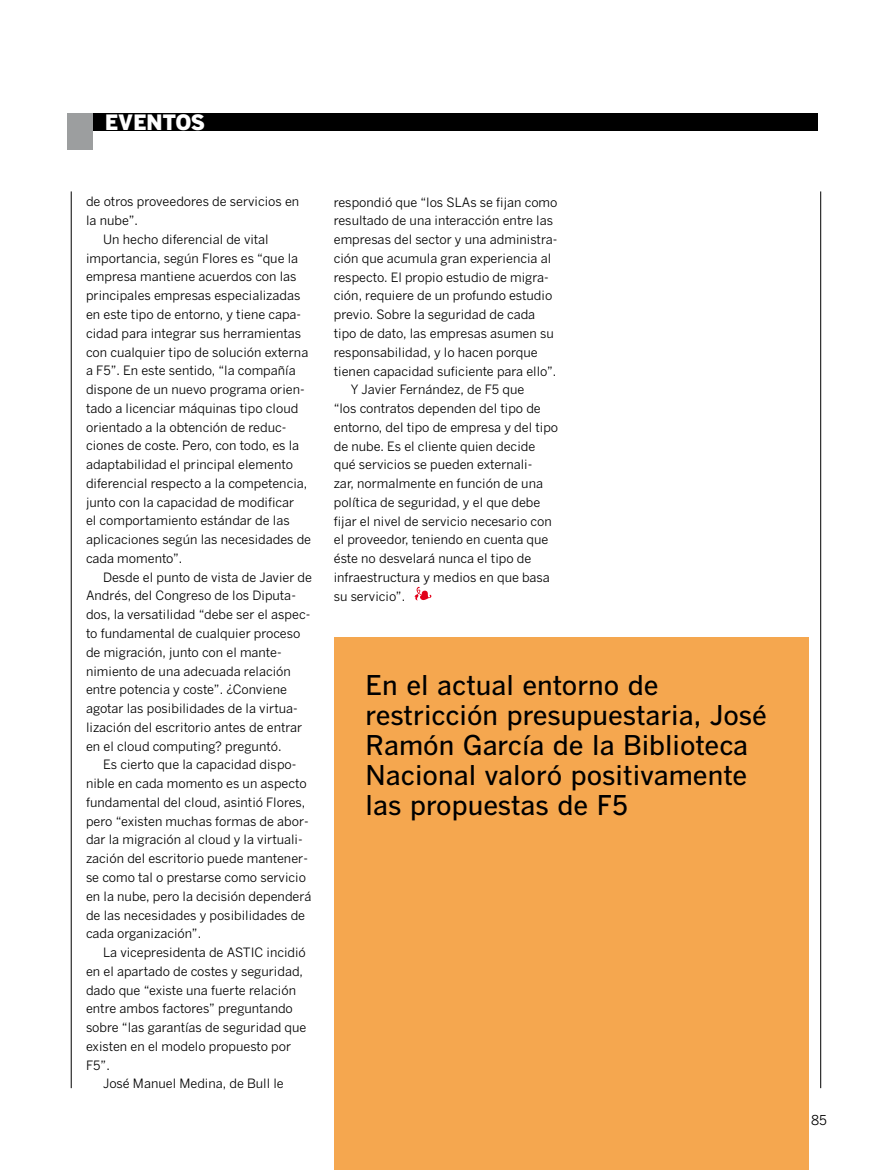
<style>
.page{position:relative;width:893px;height:1170px;background:#fff}
.page>*{position:absolute;margin:0;border:0;box-sizing:border-box;transform-origin:0 0}
.t1{font:500 27px/30px "Benton Gothic";color:#000}
.t2{font:900 21px "Benton Gothic";letter-spacing:-.005em;color:#fff}
.t3{font:12.75px "Benton Gothic";color:#000}
</style>
<div class="page">
<hr style="left:71px;top:191px;width:1px;height:897px;background:#000">
<hr style="left:820px;top:191px;width:1px;height:897px;background:#000">
<div style="left:67px;top:113px;width:750px;height:18px;background:#000"></div>
<div style="left:67px;top:113px;width:26px;height:37px;background:#9c9e9f"></div>
<div style="left:334px;top:637px;width:475px;height:532px;background:#f5a74f"></div>
<svg style="left:415px;top:587px;width:16px;height:13px"></svg>
<h2 class="t2" style="left:105px;top:109px;width:101px">EVENTOS</h2>
<p class="t3" style="left:86px;top:194px;width:215px">de otros proveedores de servicios en</p>
<p class="t3" style="left:86px;top:213px;width:53px">la nube”.</p>
<p class="t3" style="left:103px;top:232px;width:167px">Un hecho diferencial de vital</p>
<p class="t3" style="left:86px;top:250px;width:214px">importancia, según Flores es “que la</p>
<p class="t3" style="left:86px;top:269px;width:212px">empresa mantiene acuerdos con las</p>
<p class="t3" style="left:86px;top:288px;width:216px">principales empresas especializadas</p>
<p class="t3" style="left:86px;top:307px;width:217px">en este tipo de entorno, y tiene capa-</p>
<p class="t3" style="left:86px;top:325px;width:217px">cidad para integrar sus herramientas</p>
<p class="t3" style="left:86px;top:344px;width:224px">con cualquier tipo de solución externa</p>
<p class="t3" style="left:86px;top:363px;width:211px">a F5”. En este sentido, “la compañía</p>
<p class="t3" style="left:86px;top:382px;width:220px">dispone de un nuevo programa orien-</p>
<p class="t3" style="left:86px;top:400px;width:214px">tado a licenciar máquinas tipo cloud</p>
<p class="t3" style="left:86px;top:419px;width:202px">orientado a la obtención de reduc-</p>
<p class="t3" style="left:86px;top:438px;width:215px">ciones de coste. Pero, con todo, es la</p>
<p class="t3" style="left:86px;top:457px;width:208px">adaptabilidad el principal elemento</p>
<p class="t3" style="left:86px;top:475px;width:223px">diferencial respecto a la competencia,</p>
<p class="t3" style="left:86px;top:494px;width:210px">junto con la capacidad de modificar</p>
<p class="t3" style="left:86px;top:513px;width:205px">el comportamiento estándar de las</p>
<p class="t3" style="left:86px;top:532px;width:227px">aplicaciones según las necesidades de</p>
<p class="t3" style="left:86px;top:550px;width:98px">cada momento”.</p>
<p class="t3" style="left:103px;top:569px;width:211px">Desde el punto de vista de Javier de</p>
<p class="t3" style="left:86px;top:588px;width:211px">Andrés, del Congreso de los Diputa-</p>
<p class="t3" style="left:86px;top:607px;width:226px">dos, la versatilidad “debe ser el aspec-</p>
<p class="t3" style="left:86px;top:625px;width:216px">to fundamental de cualquier proceso</p>
<p class="t3" style="left:86px;top:644px;width:197px">de migración, junto con el mante-</p>
<p class="t3" style="left:86px;top:663px;width:206px">nimiento de una adecuada relación</p>
<p class="t3" style="left:86px;top:682px;width:203px">entre potencia y coste”. ¿Conviene</p>
<p class="t3" style="left:86px;top:700px;width:213px">agotar las posibilidades de la virtua-</p>
<p class="t3" style="left:86px;top:719px;width:218px">lización del escritorio antes de entrar</p>
<p class="t3" style="left:86px;top:738px;width:197px">en el cloud computing? preguntó.</p>
<p class="t3" style="left:103px;top:757px;width:195px">Es cierto que la capacidad dispo-</p>
<p class="t3" style="left:86px;top:775px;width:222px">nible en cada momento es un aspecto</p>
<p class="t3" style="left:86px;top:794px;width:221px">fundamental del cloud, asintió Flores,</p>
<p class="t3" style="left:86px;top:813px;width:224px">pero “existen muchas formas de abor-</p>
<p class="t3" style="left:86px;top:832px;width:218px">dar la migración al cloud y la virtuali-</p>
<p class="t3" style="left:86px;top:850px;width:223px">zación del escritorio puede mantener-</p>
<p class="t3" style="left:86px;top:869px;width:222px">se como tal o prestarse como servicio</p>
<p class="t3" style="left:86px;top:888px;width:227px">en la nube, pero la decisión dependerá</p>
<p class="t3" style="left:86px;top:907px;width:221px">de las necesidades y posibilidades de</p>
<p class="t3" style="left:86px;top:925px;width:117px">cada organización”.</p>
<p class="t3" style="left:103px;top:944px;width:204px">La vicepresidenta de ASTIC incidió</p>
<p class="t3" style="left:86px;top:963px;width:219px">en el apartado de costes y seguridad,</p>
<p class="t3" style="left:86px;top:982px;width:212px">dado que “existe una fuerte relación</p>
<p class="t3" style="left:86px;top:1000px;width:208px">entre ambos factores” preguntando</p>
<p class="t3" style="left:86px;top:1019px;width:222px">sobre “las garantías de seguridad que</p>
<p class="t3" style="left:86px;top:1038px;width:207px">existen en el modelo propuesto por</p>
<p class="t3" style="left:86px;top:1057px;width:25px">F5”.</p>
<p class="t3" style="left:103px;top:1075px;width:182px">José Manuel Medina, de Bull le</p>
<p class="t3" style="left:334px;top:194px;width:225px">respondió que “los SLAs se fijan como</p>
<p class="t3" style="left:334px;top:213px;width:221px">resultado de una interacción entre las</p>
<p class="t3" style="left:334px;top:232px;width:225px">empresas del sector y una administra-</p>
<p class="t3" style="left:334px;top:251px;width:219px">ción que acumula gran experiencia al</p>
<p class="t3" style="left:334px;top:269px;width:216px">respecto. El propio estudio de migra-</p>
<p class="t3" style="left:334px;top:288px;width:220px">ción, requiere de un profundo estudio</p>
<p class="t3" style="left:334px;top:307px;width:203px">previo. Sobre la seguridad de cada</p>
<p class="t3" style="left:334px;top:326px;width:222px">tipo de dato, las empresas asumen su</p>
<p class="t3" style="left:334px;top:344px;width:205px">responsabilidad, y lo hacen porque</p>
<p class="t3" style="left:334px;top:363px;width:224px">tienen capacidad suficiente para ello”.</p>
<p class="t3" style="left:351px;top:382px;width:175px">Y Javier Fernández, de F5 que</p>
<p class="t3" style="left:334px;top:401px;width:209px">“los contratos dependen del tipo de</p>
<p class="t3" style="left:334px;top:419px;width:226px">entorno, del tipo de empresa y del tipo</p>
<p class="t3" style="left:334px;top:438px;width:203px">de nube. Es el cliente quien decide</p>
<p class="t3" style="left:334px;top:457px;width:200px">qué servicios se pueden externali-</p>
<p class="t3" style="left:334px;top:476px;width:211px">zar, normalmente en función de una</p>
<p class="t3" style="left:334px;top:494px;width:208px">política de seguridad, y el que debe</p>
<p class="t3" style="left:334px;top:513px;width:219px">fijar el nivel de servicio necesario con</p>
<p class="t3" style="left:334px;top:532px;width:216px">el proveedor, teniendo en cuenta que</p>
<p class="t3" style="left:334px;top:551px;width:199px">éste no desvelará nunca el tipo de</p>
<p class="t3" style="left:334px;top:569px;width:218px">infraestructura y medios en que basa</p>
<p class="t3" style="left:334px;top:588px;width:73px">su servicio”.</p>
<h1 class="t1" style="left:366px;top:670px;width:403px">En el actual entorno de restricción presupuestaria, José<br>Ramón García de la Biblioteca<br>Nacional valoró positivamente las propuestas de F5</h1>
</div>
